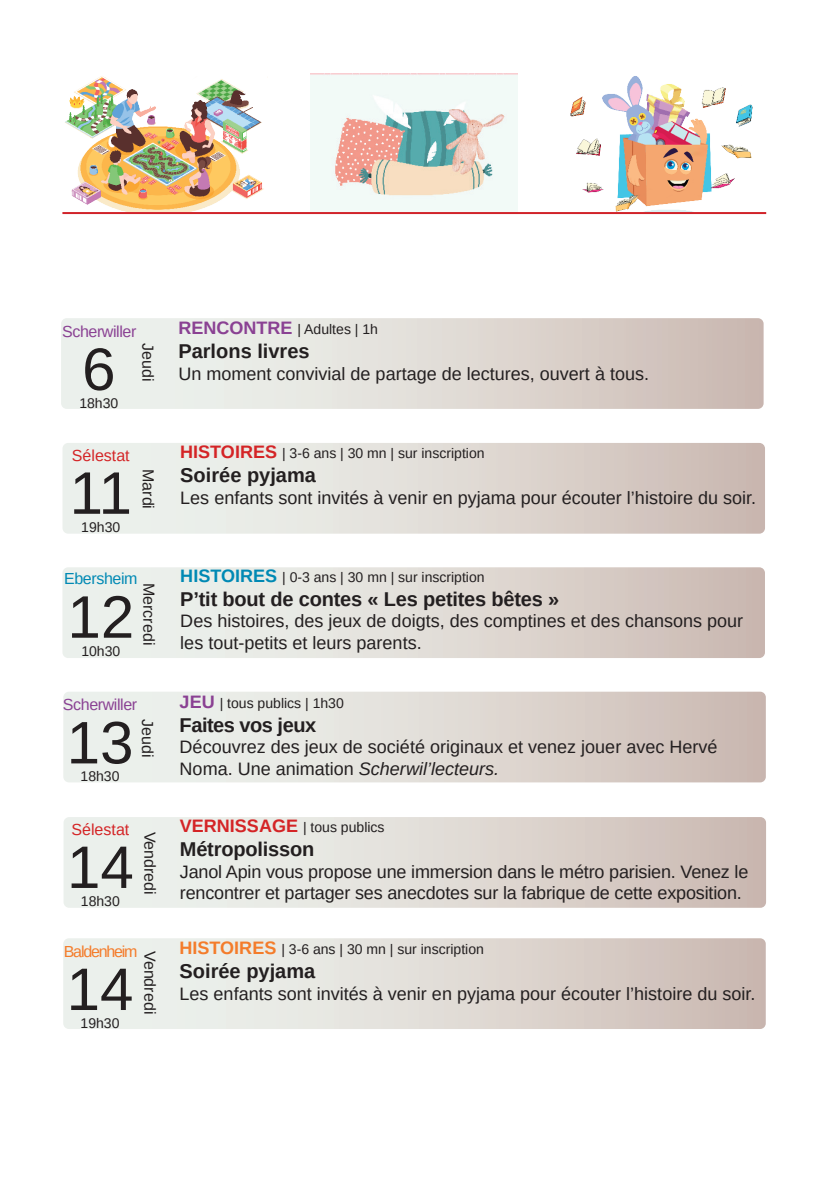
<style>
.page{position:relative;width:840px;height:1191px;background:#fff}
.page>*{position:absolute;margin:0;border:0;box-sizing:border-box;transform-origin:0 0}
.t1{font:60px "Arimo";color:#231f20}
.t2{font:700 20px "Arimo";letter-spacing:-.01em;color:#231f20}
.t3{font:18px/21.6px "Arimo";color:#231f20}
.t4{font:italic 18px "Arimo";color:#231f20}
.t5{font:16px "Arimo";color:#231f20}
.t6{font:16px "Arimo";letter-spacing:-.025em;color:#8a4193}
.t7{font:16px "Arimo";color:#d42426}
.t8{font:16px "Arimo";letter-spacing:-.075em;color:#f47c2b}
.t9{font:16px "Arimo";letter-spacing:-.025em;color:#0089b4}
.t10{font:14px "Arimo";color:#231f20}
.s1{font-weight:700;font-size:18px;color:#8a4193}
.s2{font-weight:700;font-size:18px;color:#d42426}
.s3{font-weight:700;font-size:18px;color:#0089b4}
.s4{font-style:normal}
.s5{font-weight:700;font-size:18px;color:#f47c2b}
</style>
<div class="page">
<img style="left:65px;top:76px;width:199px;height:136px">
<img style="left:310px;top:74px;width:207px;height:138px">
<img style="left:570px;top:76px;width:183px;height:136px">
<svg style="left:63px;top:443px;width:701px;height:90px;background:#dfdbd5"></svg>
<svg style="left:62px;top:567px;width:702px;height:91px;background:#dfdbd6"></svg>
<svg style="left:64px;top:817px;width:701px;height:90px;background:#dfdbd5"></svg>
<hr style="left:62px;top:212px;width:703px;height:2px;background:#d1232a">
<svg style="left:63px;top:691px;width:702px;height:91px;background:#e0dbd6"></svg>
<svg style="left:63px;top:938px;width:702px;height:91px;background:#dfdbd5"></svg>
<svg style="left:61px;top:318px;width:702px;height:91px;background:#dfdbd5"></svg>
<p class="t6" style="left:62px;top:321px;width:76px">Scherwiller</p>
<h1 class="t1" style="left:82px;top:331px;width:35px">6</h1>
<p class="t10" style="left:79px;top:394px;width:40px">18h30</p>
<p class="t5" style="left:158px;top:343px;width:40px;rotate:90deg">Jeudi</p>
<p class="t7" style="left:72px;top:445px;width:59px">Sélestat</p>
<h1 class="t1" style="left:70px;top:455px;width:64px">11</h1>
<p class="t10" style="left:81px;top:518px;width:40px">19h30</p>
<p class="t5" style="left:158px;top:469px;width:41px;rotate:90deg">Mardi</p>
<p class="t9" style="left:64px;top:569px;width:75px">Ebersheim</p>
<p class="t5" style="left:159px;top:583px;width:64px;rotate:90deg">Mercredi</p>
<h1 class="t1" style="left:67px;top:579px;width:68px">12</h1>
<p class="t10" style="left:81px;top:642px;width:40px">10h30</p>
<p class="t6" style="left:63px;top:694px;width:76px">Scherwiller</p>
<h1 class="t1" style="left:67px;top:704px;width:68px">13</h1>
<p class="t10" style="left:81px;top:767px;width:40px">18h30</p>
<p class="t5" style="left:158px;top:719px;width:40px;rotate:90deg">Jeudi</p>
<p class="t7" style="left:71px;top:819px;width:59px">Sélestat</p>
<h1 class="t1" style="left:67px;top:829px;width:68px">14</h1>
<p class="t10" style="left:81px;top:892px;width:40px">18h30</p>
<p class="t5" style="left:160px;top:831px;width:65px;rotate:90deg">Vendredi</p>
<p class="t8" style="left:64px;top:941px;width:75px">Baldenheim</p>
<p class="t5" style="left:160px;top:951px;width:65px;rotate:90deg">Vendredi</p>
<h1 class="t1" style="left:67px;top:951px;width:68px">14</h1>
<p class="t10" style="left:80px;top:1014px;width:40px">19h30</p>
<p class="t10" style="left:178px;top:320px;width:201px"><span class="s1">RENCONTRE</span> | Adultes | 1h</p>
<p class="t2" style="left:178px;top:337px;width:133px">Parlons livres</p>
<p class="t3" style="left:178px;top:363px;width:472px">Un moment convivial de partage de lectures, ouvert à tous.</p>
<p class="t10" style="left:180px;top:444px;width:306px"><span class="s2">HISTOIRES</span> | 3-6 ans | 30 mn | sur inscription</p>
<p class="t2" style="left:180px;top:461px;width:137px">Soirée pyjama</p>
<p class="t3" style="left:180px;top:486px;width:577px">Les enfants sont invités à venir en pyjama pour écouter l’histoire du soir.</p>
<p class="t10" style="left:180px;top:568px;width:306px"><span class="s3">HISTOIRES</span> | 0-3 ans | 30 mn | sur inscription</p>
<p class="t2" style="left:180px;top:585px;width:380px">P’tit bout de contes « Les petites bêtes »</p>
<p class="t3" style="left:180px;top:610px;width:564px">Des histoires, des jeux de doigts, des comptines et des chansons pour les tout-petits et leurs parents.</p>
<p class="t10" style="left:179px;top:694px;width:166px"><span class="s1">JEU</span> | tous publics | 1h30</p>
<p class="t2" style="left:179px;top:711px;width:138px">Faites vos jeux</p>
<p class="t3" style="left:179px;top:736px;width:539px">Découvrez des jeux de société originaux et venez jouer avec Hervé</p>
<p class="t4" style="left:179px;top:756px;width:321px"><span class="s4">Noma. Une animation</span> Scherwil’lecteurs.</p>
<p class="t10" style="left:180px;top:818px;width:206px"><span class="s2">VERNISSAGE</span> | tous publics</p>
<p class="t2" style="left:180px;top:835px;width:136px">Métropolisson</p>
<p class="t3" style="left:180px;top:860px;width:569px">Janol Apin vous propose une immersion dans le métro parisien. Venez le</p>
<p class="t3" style="left:180px;top:882px;width:563px">rencontrer et partager ses anecdotes sur la fabrique de cette exposition.</p>
<p class="t10" style="left:179px;top:940px;width:306px"><span class="s5">HISTOIRES</span> | 3-6 ans | 30 mn | sur inscription</p>
<p class="t2" style="left:179px;top:957px;width:137px">Soirée pyjama</p>
<p class="t3" style="left:179px;top:982px;width:577px">Les enfants sont invités à venir en pyjama pour écouter l’histoire du soir.</p>
</div>
